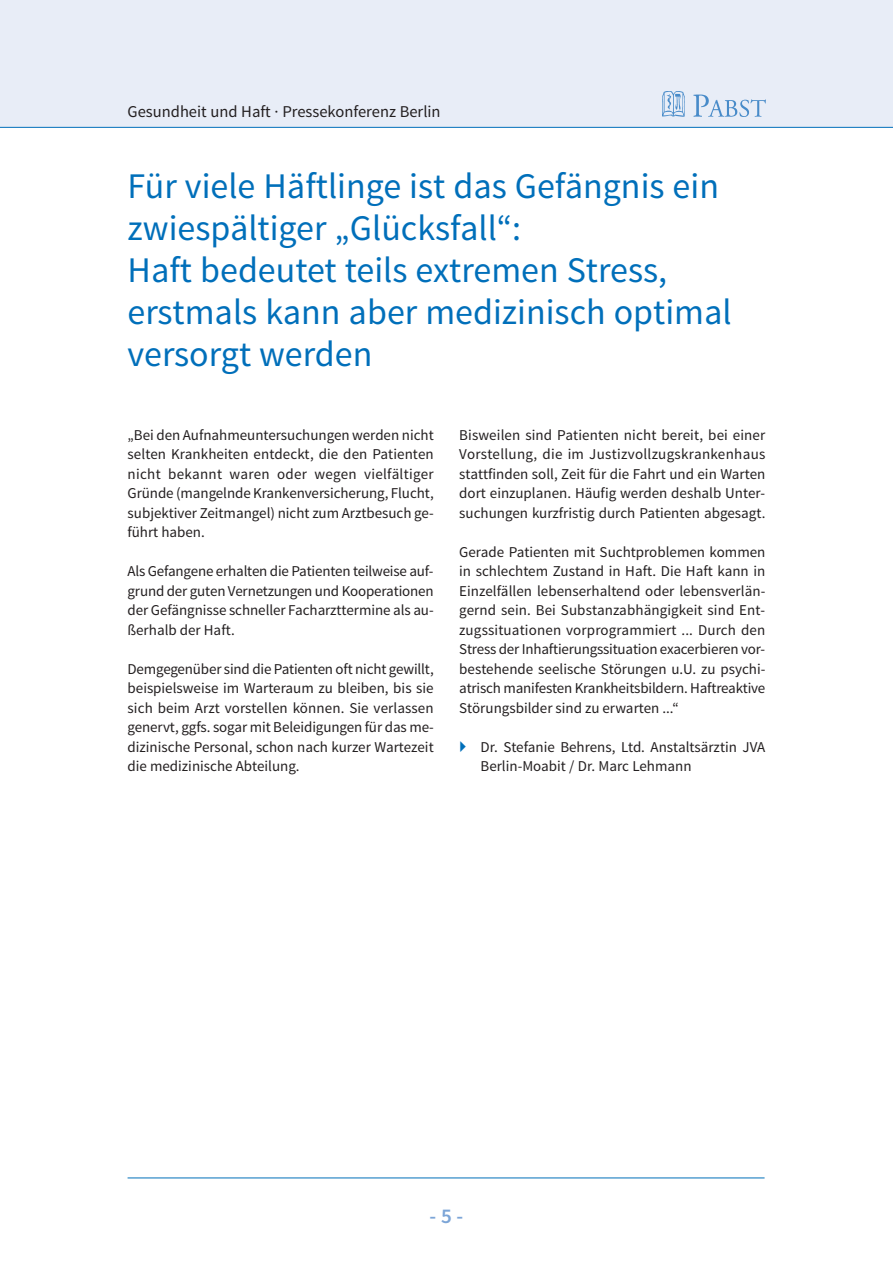
<style>
.page{position:relative;width:893px;height:1263px;background:#fff}
.page>*{position:absolute;margin:0;border:0;box-sizing:border-box;transform-origin:0 0}
.t1{font:36px/42px "Source Sans Pro";color:#006fba}
.t2{font:600 21px "Source Sans Pro";color:#7ca5d7}
.t3{font:16.5px "Source Sans Pro";color:#231f20}
.t4{font:15px/19.5px "Source Sans Pro";color:#231f20;text-align:justify}
</style>
<div class="page">
<div style="left:0;top:0;width:893px;height:128px;background:#e8edf7"></div>
<img style="left:662px;top:91px;width:103px;height:25px">
<hr style="left:128px;top:1178px;width:637px;height:1px;background:#006fba">
<p class="t3" style="left:128px;top:105px;width:315px">Gesundheit und Haft · Pressekonferenz Berlin</p>
<h1 class="t1" style="left:128px;top:168px;width:606px">Für viele Häftlinge ist das Gefängnis ein zwiespältiger „Glücksfall“:<br>Haft bedeutet teils extremen Stress, erstmals kann aber medizinisch optimal versorgt werden</h1>
<p class="t4" style="left:128px;top:426px;width:308px">„Bei den Aufnahmeuntersuchungen werden nicht selten Krankheiten entdeckt, die den Patienten nicht bekannt waren oder wegen vielfältiger Gründe (mangelnde Krankenversicherung, Flucht, subjektiver Zeitmangel) nicht zum Arztbesuch ge&shy;führt haben.</p>
<p class="t4" style="left:128px;top:563px;width:308px">Als Gefangene erhalten die Patienten teilweise auf&shy;grund der guten Vernetzungen und Kooperationen der Gefängnisse schneller Facharzttermine als au&shy;ßerhalb der Haft.</p>
<p class="t4" style="left:128px;top:660px;width:308px">Demgegenüber sind die Patienten oft nicht gewillt, beispielsweise im Warteraum zu bleiben, bis sie sich beim Arzt vorstellen können. Sie verlassen genervt, ggfs. sogar mit Beleidigungen für das me&shy;dizinische Personal, schon nach kurzer Wartezeit die medizinische Abteilung.</p>
<p class="t4" style="left:459px;top:426px;width:308px">Bisweilen sind Patienten nicht bereit, bei einer Vorstellung, die im Justizvollzugskrankenhaus stattfinden soll, Zeit für die Fahrt und ein Warten dort einzuplanen. Häufig werden deshalb Unter&shy;suchungen kurzfristig durch Patienten abgesagt.</p>
<p class="t4" style="left:459px;top:543px;width:308px">Gerade Patienten mit Suchtproblemen kommen in schlechtem Zustand in Haft. Die Haft kann in Einzelfällen lebenserhaltend oder lebensverlän&shy;gernd sein. Bei Substanzabhängigkeit sind Ent&shy;zugssituationen vorprogrammiert ... Durch den Stress der Inhaftierungssituation exacerbieren vor&shy;bestehende seelische Störungen u.U. zu psychi&shy;atrisch manifesten Krankheitsbildern. Haftreaktive Störungsbilder sind zu erwarten ...“</p>
<p class="t4" style="left:480px;top:738px;width:286px">Dr. Stefanie Behrens, Ltd. Anstaltsärztin JVA<br>Berlin-Moabit / Dr. Marc Lehmann</p>
<h2 class="t2" style="left:430px;top:1208px;width:35px">-5-</h2>
</div>
